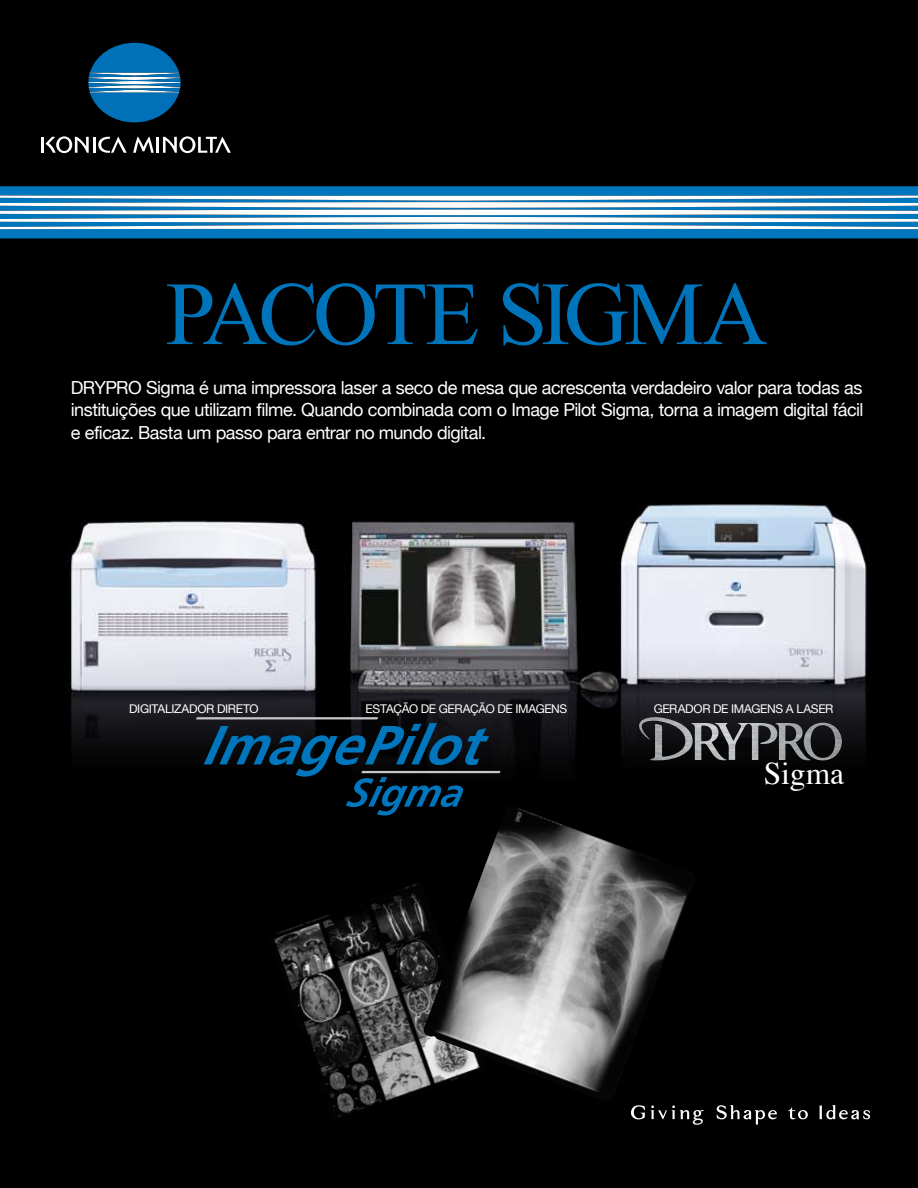
<style>
.page{position:relative;width:918px;height:1188px;background:#000}
.page>*{position:absolute;margin:0;border:0;box-sizing:border-box;transform-origin:0 0}
.t1{font:90px "Times New Roman";letter-spacing:-.06em;color:#0074bb}
.t2{font:31.5px "Times";color:#fff}
.t3{font:18px/22.5px "Helvetica Neue";letter-spacing:-.025em;color:#fff;text-align:justify}
.t4{font:12px "Helvetica Neue";letter-spacing:-.03em;color:#fff}
</style>
<div class="page">
<svg style="left:0;top:186px;width:918px;height:52px;background:#64a7d0"></svg>
<img style="left:67px;top:504px;width:800px;height:258px">
<img style="left:274px;top:883px;width:149px;height:234px">
<img style="left:423px;top:808px;width:265px;height:285px">
<img style="left:634px;top:717px;width:208px;height:44px">
<svg style="left:196px;top:717px;width:305px;height:99px"></svg>
<svg style="left:717px;top:1105px;width:60px;height:20px"></svg>
<svg style="left:820px;top:1105px;width:50px;height:14px"></svg>
<svg style="left:631px;top:1105px;width:14px;height:14px"></svg>
<svg style="left:651px;top:1105px;width:52px;height:20px"></svg>
<svg style="left:788px;top:1107px;width:20px;height:12px"></svg>
<svg style="left:88px;top:43px;width:93px;height:79px"></svg>
<hr style="left:41px;top:137px;width:3px;height:16px;background:#fff">
<hr style="left:156px;top:137px;width:3px;height:16px;background:#fff">
<svg style="left:45px;top:136px;width:82px;height:17px"></svg>
<svg style="left:163px;top:136px;width:68px;height:17px"></svg>
<svg style="left:133px;top:136px;width:21px;height:17px"></svg>
<h1 class="t1" style="left:166px;top:253px;width:604px">PACOTE SIGMA</h1>
<p class="t3" style="left:71px;top:376px;width:794px">DRYPRO Sigma é uma impressora laser a seco de mesa que acrescenta verdadeiro valor para todas as instituições que utilizam filme. Quando combinada com o Image Pilot Sigma, torna a imagem digital fácil e eficaz. Basta um passo para entrar no mundo digital.</p>
<p class="t4" style="left:129px;top:702px;width:131px">DIGITALIZADOR DIRETO</p>
<p class="t4" style="left:366px;top:702px;width:203px">ESTAÇÃO DE GERAÇÃO DE IMAGENS</p>
<p class="t4" style="left:654px;top:702px;width:181px">GERADOR DE IMAGENS A LASER</p>
<h2 class="t2" style="left:764px;top:744px;width:82px">Sigma</h2>
</div>
